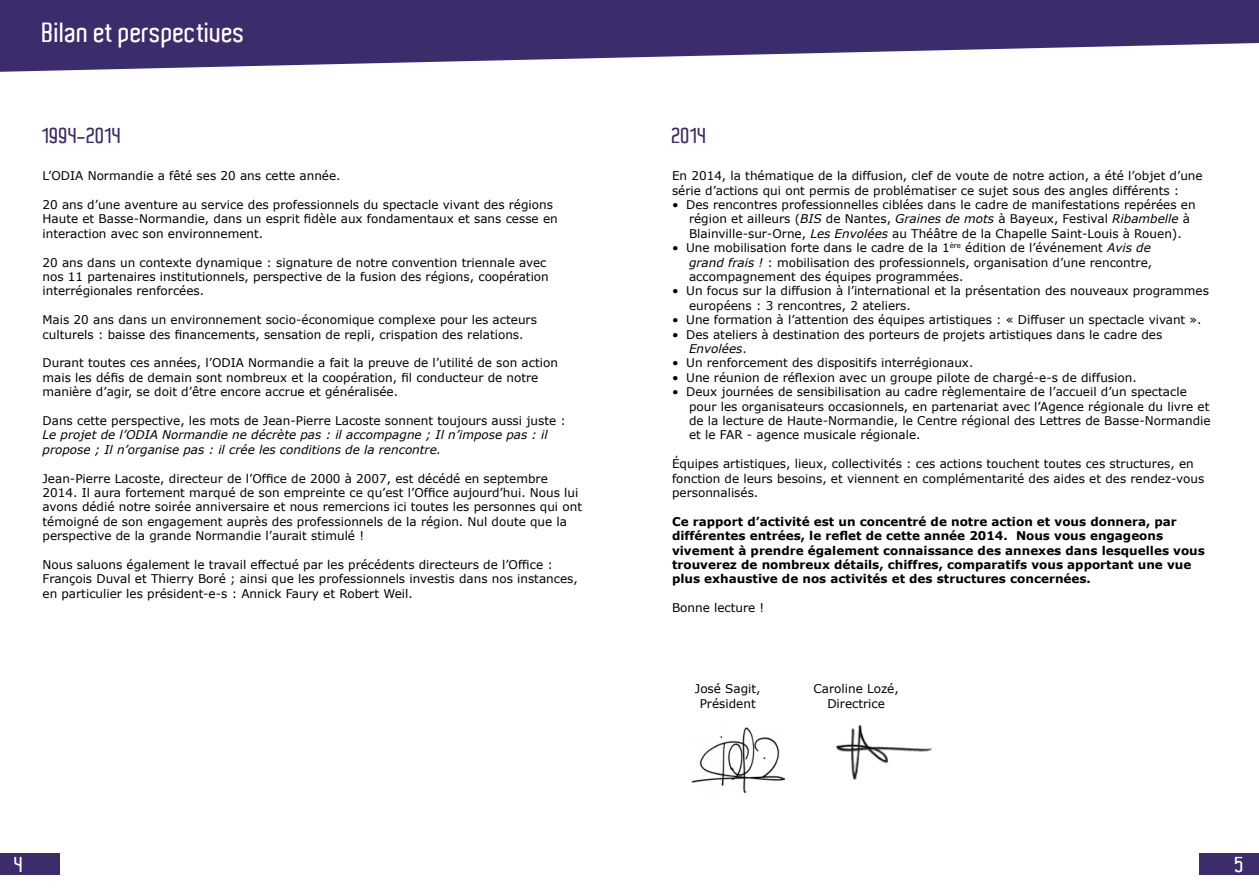
<style>
.page{position:relative;width:1259px;height:893px;background:#fff}
.page>*{position:absolute;margin:0;border:0;box-sizing:border-box;transform-origin:0 0}
.t1{font:600 27px "Aldo";color:#fff}
.t2{font:600 21px "Aldo";color:#3c2c6b}
.t3{font:600 21px "Aldo";color:#fff}
.t4{font:12px/14.4px "Verdana";color:#000}
.t5{font:700 12px/14.4px "Verdana";color:#000}
.t6{font:italic 12px/14.4px "Verdana";color:#000}
.s1{font-style:italic}
</style>
<div class="page">
<div style="left:0;top:854px;width:60px;height:21px;background:#3c2c6b"></div>
<div style="left:1199px;top:854px;width:60px;height:21px;background:#3c2c6b"></div>
<svg style="left:0;top:0;width:1259px;height:72px;fill:#3c2c6b"></svg>
<img style="left:691px;top:727px;width:93px;height:65px">
<img style="left:836px;top:725px;width:96px;height:55px">
<h1 class="t1" style="left:43px;top:17px;width:204px">Bilan et perspectives</h1>
<h2 class="t2" style="left:43px;top:124px;width:81px">1994-2014</h2>
<p class="t4" style="left:43px;top:168px;width:300px">L’ODIA Normandie a fêté ses 20 ans cette année.</p>
<p class="t4" style="left:43px;top:197px;width:517px">20 ans d’une aventure au service des professionnels du spectacle vivant des régions<br>Haute et Basse-Normandie, dans un esprit fidèle aux fondamentaux et sans cesse en interaction avec son environnement.</p>
<p class="t4" style="left:43px;top:255px;width:508px">20 ans dans un contexte dynamique : signature de notre convention triennale avec nos 11 partenaires institutionnels, perspective de la fusion des régions, coopération interrégionales renforcées.</p>
<p class="t4" style="left:43px;top:312px;width:496px">Mais 20 ans dans un environnement socio-économique complexe pour les acteurs culturels : baisse des financements, sensation de repli, crispation des relations.</p>
<p class="t4" style="left:43px;top:356px;width:517px">Durant toutes ces années, l’ODIA Normandie a fait la preuve de l’utilité de son action mais les défis de demain sont nombreux et la coopération, fil conducteur de notre manière d’agir, se doit d’être encore accrue et généralisée.</p>
<p class="t4" style="left:43px;top:413px;width:525px">Dans cette perspective, les mots de Jean-Pierre Lacoste sonnent toujours aussi juste :</p>
<p class="t6" style="left:43px;top:428px;width:507px">Le projet de l’ODIA Normandie ne décrète pas : il accompagne ; Il n’impose pas : il propose ; Il n’organise pas : il crée les conditions de la rencontre.</p>
<p class="t4" style="left:43px;top:471px;width:541px">Jean-Pierre Lacoste, directeur de l’Office de 2000 à 2007, est décédé en septembre 2014. Il aura fortement marqué de son empreinte ce qu’est l’Office aujourd’hui. Nous lui avons dédié notre soirée anniversaire et nous remercions ici toutes les personnes qui ont témoigné de son engagement auprès des professionnels de la région. Nul doute que la perspective de la grande Normandie l’aurait stimulé !</p>
<p class="t4" style="left:43px;top:557px;width:537px">Nous saluons également le travail effectué par les précédents directeurs de l’Office :<br>François Duval et Thierry Boré ; ainsi que les professionnels investis dans nos instances, en particulier les président-e-s : Annick Faury et Robert Weil.</p>
<h2 class="t2" style="left:672px;top:124px;width:37px">2014</h2>
<p class="t4" style="left:672px;top:168px;width:532px">En 2014, la thématique de la diffusion, clef de voute de notre action, a été l’objet d’une série d’actions qui ont permis de problématiser ce sujet sous des angles différents :</p>
<p class="t4" style="left:689px;top:197px;width:508px;text-indent:-17px">• Des rencontres professionnelles ciblées dans le cadre de manifestations repérées en région et ailleurs (<span class="s1">BIS</span> de Nantes, <span class="s1">Graines de mots</span> à Bayeux, Festival <span class="s1">Ribambelle</span> à<br>Blainville-sur-Orne, <span class="s1">Les Envolées</span> au Théâtre de la Chapelle Saint-Louis à Rouen).</p>
<p class="t4" style="left:689px;top:240px;width:465px;text-align:justify;text-indent:-17px">• Une mobilisation forte dans le cadre de la 1<sup>ère</sup> édition de l’événement <span class="s1">Avis de grand frais !</span> : mobilisation des professionnels, organisation d’une rencontre, accompagnement des équipes programmées.</p>
<p class="t4" style="left:689px;top:284px;width:521px;text-indent:-17px">• Un focus sur la diffusion à l’international et la présentation des nouveaux programmes européens : 3 rencontres, 2 ateliers.</p>
<p class="t4" style="left:672px;top:312px;width:531px">• Une formation à l’attention des équipes artistiques : « Diffuser un spectacle vivant ».</p>
<p class="t4" style="left:689px;top:327px;width:475px;text-indent:-17px">• Des ateliers à destination des porteurs de projets artistiques dans le cadre des<br><span class="s1">Envolées</span>.</p>
<p class="t4" style="left:672px;top:356px;width:303px">• Un renforcement des dispositifs interrégionaux.</p>
<p class="t4" style="left:672px;top:370px;width:466px">• Une réunion de réflexion avec un groupe pilote de chargé-e-s de diffusion.</p>
<p class="t4" style="left:689px;top:384px;width:523px;text-indent:-17px">• Deux journées de sensibilisation au cadre règlementaire de l’accueil d’un spectacle pour les organisateurs occasionnels, en partenariat avec l’Agence régionale du livre et de la lecture de Haute-Normandie, le Centre régional des Lettres de Basse-Normandie et le FAR - agence musicale régionale.</p>
<p class="t4" style="left:672px;top:456px;width:534px">Équipes artistiques, lieux, collectivités : ces actions touchent toutes ces structures, en fonction de leurs besoins, et viennent en complémentarité des aides et des rendez-vous personnalisés.</p>
<p class="t5" style="left:672px;top:514px;width:534px">Ce rapport d’activité est un concentré de notre action et vous donnera, par différentes entrées, le reflet de cette année 2014. Nous vous engageons vivement à prendre également connaissance des annexes dans lesquelles vous trouverez de nombreux détails, chiffres, comparatifs vous apportant une vue plus exhaustive de nos activités et des structures concernées.</p>
<p class="t4" style="left:672px;top:600px;width:94px">Bonne lecture !</p>
<p class="t4" style="left:695px;top:682px;width:67px;text-align:center">José Sagit,<br>Président</p>
<p class="t4" style="left:813px;top:682px;width:87px;text-align:center">Caroline Lozé,<br>Directrice</p>
<h2 class="t3" style="left:15px;top:853px;width:11px">4</h2>
<h2 class="t3" style="left:1235px;top:853px;width:11px">5</h2>
</div>
